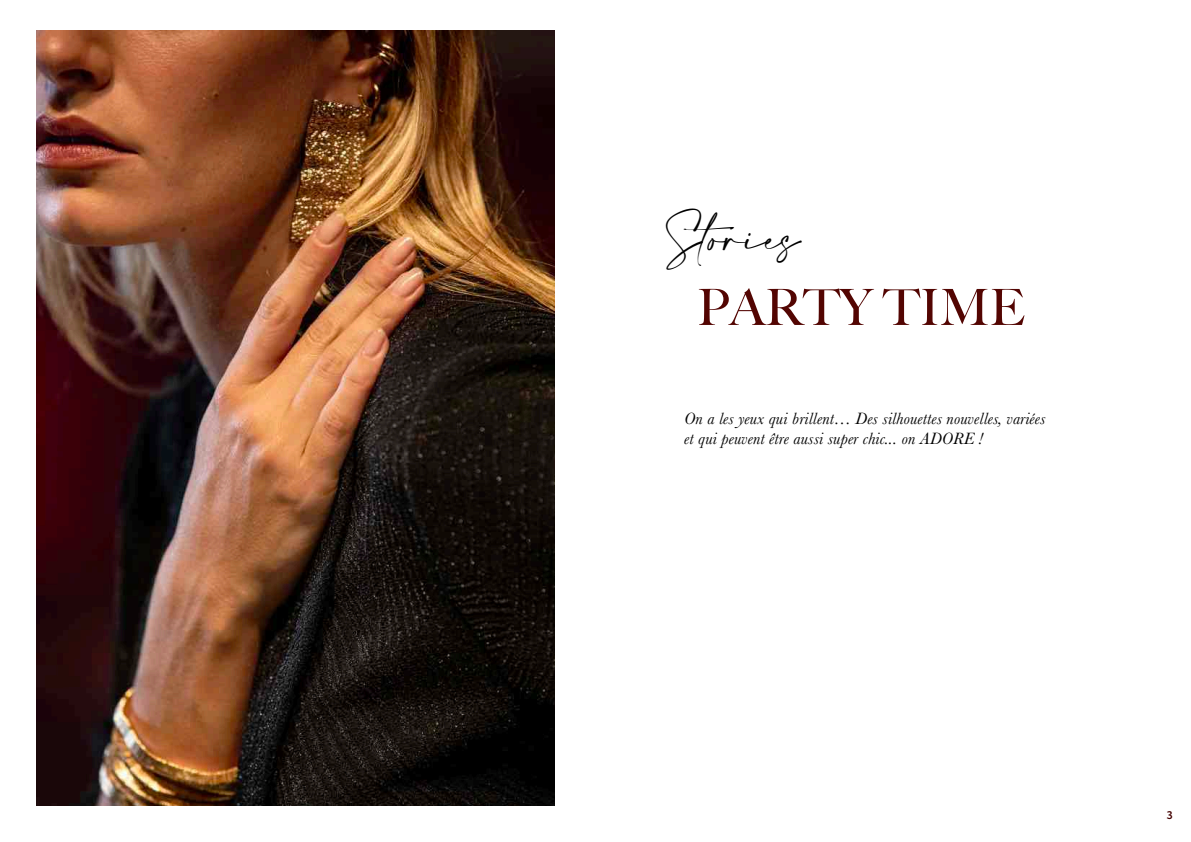
<style>
.page{position:relative;width:1191px;height:842px;background:#fff}
.page>*{position:absolute;margin:0;border:0;box-sizing:border-box;transform-origin:0 0}
.t1{font:500 50px "Big Caslon";color:#530502}
.t2{font:31px "Amalfi Coast";color:#000}
.t3{font:italic 17px/20.4px "Baskerville";letter-spacing:.01em;color:#000}
.t4{font:11px "LFT Etica SB";color:#430000}
</style>
<div class="page">
<img style="left:36px;top:30px;width:518px;height:776px">
<h2 class="t2" style="left:665px;top:221px;width:137px">Stories</h2>
<h1 class="t1" style="left:697px;top:278px;width:329px">PARTY TIME</h1>
<p class="t3" style="left:684px;top:408px;width:363px">On a les yeux qui brillent… Des silhouettes nouvelles, variées et qui peuvent être aussi super chic... on ADORE !</p>
<p class="t4" style="left:1166px;top:809px;width:7px">3</p>
</div>
